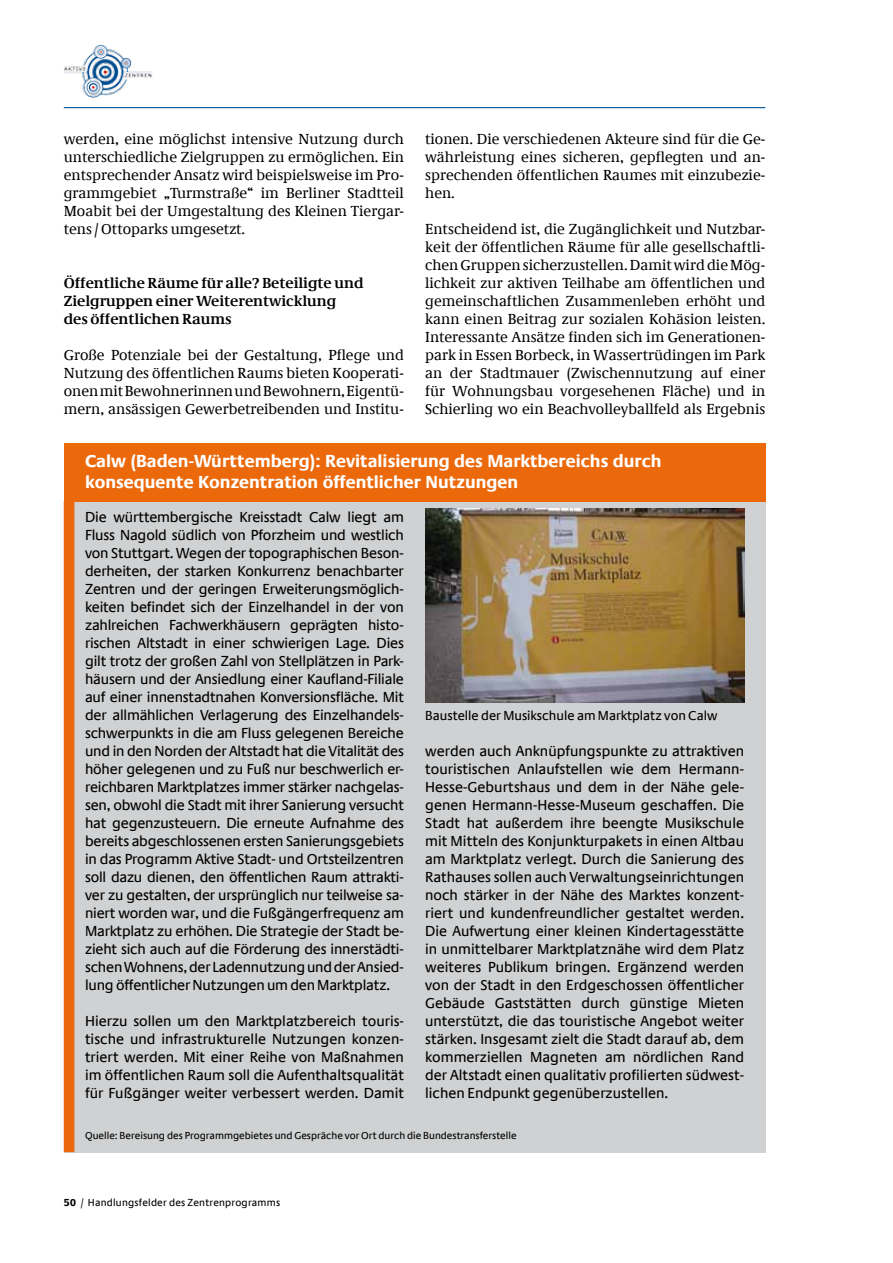
<style>
.page{position:relative;width:893px;height:1263px;background:#fff}
.page>*{position:absolute;margin:0;border:0;box-sizing:border-box;transform-origin:0 0}
.t1{font:700 18px/21.6px "Neue Praxis";color:#fff}
.Beispielbox_Absatz{font:15px/18px "Neue Praxis";color:#000;text-align:justify}
.Standardbsatz{font:15px/18px "Neue Demos";color:#000;text-align:justify}
.t2{font:700 15px/18px "Neue Demos";color:#000}
.Bildunterschrift{font:13.5px "Neue Praxis";color:#000}
.Beispielbox_Quellen{font:10.5px "Neue Praxis";color:#000}
.Beispielbox_Quellen-2{font:10.5px "Neue Praxis";letter-spacing:.02em;color:#000}
.s1{font-weight:700}
</style>
<div class="page">
<hr style="left:64px;top:107px;width:701px;height:1px;background:#005091">
<img style="left:64px;top:45px;width:88px;height:53px">
<div style="left:64px;top:493px;width:701px;height:623px;background:#d0d1d2"></div>
<div style="left:64px;top:443px;width:701px;height:58px;background:#eb690b"></div>
<div style="left:64px;top:1116px;width:701px;height:36px;background:#d0d1d2"></div>
<div style="left:64px;top:501px;width:10px;height:651px;background:#eb690b"></div>
<img style="left:425px;top:508px;width:319px;height:195px">
<p class="Standardbsatz" style="left:425px;top:130px;width:342px">tionen. Die verschiedenen Akteure sind für die Ge&shy;währleistung eines sicheren, gepflegten und an&shy;sprechenden öffentlichen Raumes mit einzubezie&shy;hen.</p>
<p class="Standardbsatz" style="left:425px;top:220px;width:342px">Entscheidend ist, die Zugänglichkeit und Nutzbar&shy;keit der öffentlichen Räume für alle gesellschaftli&shy;chen Gruppen sicherzustellen. Damit wird die Mög&shy;lichkeit zur aktiven Teilhabe am öffentlichen und gemeinschaftlichen Zusammenleben erhöht und kann einen Beitrag zur sozialen Kohäsion leisten.<br>Interessante Ansätze finden sich im Generationen&shy;park in Essen Borbeck, in Wassertrüdingen im Park an der Stadtmauer (Zwischennutzung auf einer für Wohnungsbau vorgesehenen Fläche) und in Schierling wo ein Beachvolleyballfeld als Ergebnis</p>
<h3 class="t1" style="left:85px;top:450px;width:578px">Calw (Baden-Württemberg): Revitalisierung des Marktbereichs durch konsequente Konzentration öffentlicher Nutzungen</h3>
<p class="Beispielbox_Absatz" style="left:85px;top:508px;width:320px">Die württembergische Kreisstadt Calw liegt am Fluss Nagold südlich von Pforzheim und westlich von Stuttgart. Wegen der topographischen Beson&shy;derheiten, der starken Konkurrenz benachbarter Zentren und der geringen Erweiterungsmöglich&shy;keiten befindet sich der Einzelhandel in der von zahlreichen Fachwerkhäusern geprägten histo&shy;rischen Altstadt in einer schwierigen Lage. Dies gilt trotz der großen Zahl von Stellplätzen in Park&shy;häusern und der Ansiedlung einer Kaufland-Filiale auf einer innenstadtnahen Konversionsfläche. Mit der allmählichen Verlagerung des Einzelhandels&shy;schwerpunkts in die am Fluss gelegenen Bereiche und in den Norden der Altstadt hat die Vitalität des höher gelegenen und zu Fuß nur beschwerlich er&shy;reichbaren Marktplatzes immer stärker nachgelas&shy;sen, obwohl die Stadt mit ihrer Sanierung versucht hat gegenzusteuern. Die erneute Aufnahme des bereits abgeschlossenen ersten Sanierungsgebiets in das Programm Aktive Stadt- und Ortsteilzentren soll dazu dienen, den öffentlichen Raum attrakti&shy;ver zu gestalten, der ursprünglich nur teilweise sa&shy;niert worden war, und die Fußgängerfrequenz am Marktplatz zu erhöhen. Die Strategie der Stadt be&shy;zieht sich auch auf die Förderung des innerstädti&shy;schen Wohnens, der Ladennutzung und der Ansied&shy;lung öffentlicher Nutzungen um den Marktplatz.</p>
<p class="Beispielbox_Absatz" style="left:85px;top:1012px;width:320px">Hierzu sollen um den Marktplatzbereich touris&shy;tische und infrastrukturelle Nutzungen konzen&shy;triert werden. Mit einer Reihe von Maßnahmen im öffentlichen Raum soll die Aufenthaltsqualität für Fußgänger weiter verbessert werden. Damit</p>
<p class="Beispielbox_Quellen" style="left:85px;top:1129px;width:433px">Quelle: Bereisung des Programmgebietes und Gespräche vor Ort durch die Bundestransferstelle</p>
<p class="Standardbsatz" style="left:64px;top:130px;width:342px">werden, eine möglichst intensive Nutzung durch unterschiedliche Zielgruppen zu ermöglichen. Ein entsprechender Ansatz wird beispielsweise im Pro&shy;grammgebiet „Turmstraße“ im Berliner Stadtteil Moabit bei der Umgestaltung des Kleinen Tiergar&shy;tens / Ottoparks umgesetzt.</p>
<h3 class="t2" style="left:64px;top:274px;width:301px">Öffentliche Räume für alle? Beteiligte und<br>Zielgruppen einer Weiterentwicklung des öffentlichen Raums</h3>
<p class="Standardbsatz" style="left:64px;top:346px;width:342px">Große Potenziale bei der Gestaltung, Pflege und Nutzung des öffentlichen Raums bieten Kooperati&shy;onen mit Bewohnerinnen und Bewohnern, Eigentü&shy;mern, ansässigen Gewerbetreibenden und Institu-</p>
<p class="Bildunterschrift" style="left:425px;top:707px;width:294px">Baustelle der Musikschule am Marktplatz von Calw</p>
<p class="Beispielbox_Absatz" style="left:425px;top:742px;width:320px">werden auch Anknüpfungspunkte zu attraktiven touristischen Anlaufstellen wie dem Hermann-Hesse-Geburtshaus und dem in der Nähe gele&shy;genen Hermann-Hesse-Museum geschaffen. Die Stadt hat außerdem ihre beengte Musikschule mit Mitteln des Konjunkturpakets in einen Altbau am Marktplatz verlegt. Durch die Sanierung des Rathauses sollen auch Verwaltungseinrichtungen noch stärker in der Nähe des Marktes konzent&shy;riert und kundenfreundlicher gestaltet werden.<br>Die Aufwertung einer kleinen Kindertagesstätte in unmittelbarer Marktplatznähe wird dem Platz weiteres Publikum bringen. Ergänzend werden von der Stadt in den Erdgeschossen öffentlicher Gebäude Gaststätten durch günstige Mieten unterstützt, die das touristische Angebot weiter stärken. Insgesamt zielt die Stadt darauf ab, dem kommerziellen Magneten am nördlichen Rand der Altstadt einen qualitativ profilierten südwest&shy;lichen Endpunkt gegenüberzustellen.</p>
<p class="Beispielbox_Quellen-2" style="left:64px;top:1196px;width:218px"><span class="s1">50</span> / Handlungsfelder des Zentrenprogramms</p>
</div>
